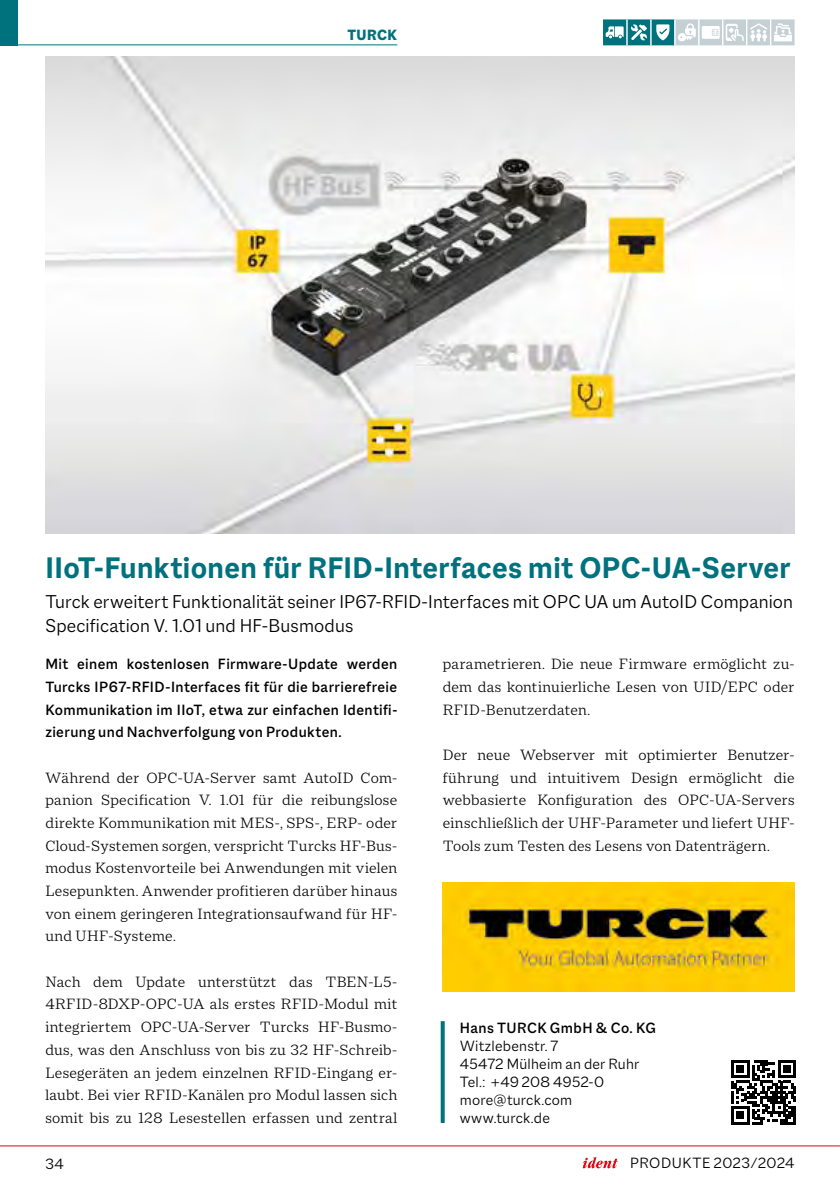
<style>
.page{position:relative;width:840px;height:1191px;background:#fff}
.page>*{position:absolute;margin:0;border:0;box-sizing:border-box;transform-origin:0 0}
.t1{font:700 32px "Macklin Sans";letter-spacing:.01em;color:#00727d}
.t2{font:300 20px/24px "Macklin Sans";letter-spacing:.005em;color:#000}
.t3{font:300 16px/22.6px "Macklin Text";letter-spacing:.015em;color:#000;text-align:justify}
.t4{font:500 16px/22.6px "Macklin Sans";letter-spacing:.025em;color:#000;text-align:justify}
.t5{font:300 16px/18px "Macklin Sans";letter-spacing:.015em;color:#000}
.t6{font:800 16px "Macklin Sans";letter-spacing:.025em;color:#00727d}
</style>
<div class="page">
<hr style="left:0;top:1145px;width:839px;height:1px;background:#e30613">
<svg style="left:582px;top:1157px;width:35px;height:11px"></svg>
<hr style="left:0;top:44px;width:397px;height:1px;background:#00727d">
<div style="left:0;top:0;width:17px;height:45px;background:#00727d"></div>
<img style="left:45px;top:57px;width:749px;height:476px">
<svg style="left:731px;top:1060px;width:64px;height:64px"></svg>
<svg style="left:440px;top:1021px;width:4px;height:102px"></svg>
<svg style="left:603px;top:19px;width:191px;height:26px"></svg>
<img style="left:442px;top:882px;width:352px;height:109px">
<p class="t6" style="left:347px;top:25px;width:51px">TURCK</p>
<h1 class="t1" style="left:45px;top:549px;width:746px">IIoT-Funktionen für RFID-Interfaces mit OPC-UA-Server</h1>
<p class="t2" style="left:45px;top:589px;width:748px">Turck erweitert Funktionalität seiner IP67-RFID-Interfaces mit OPC UA um AutoID Companion<br>Specification V. 1.01 und HF-Busmodus</p>
<p class="t4" style="left:45px;top:652px;width:353px">Mit einem kostenlosen Firmware-Update werden Turcks IP67-RFID-Interfaces fit für die barrierefreie Kommunikation im IIoT, etwa zur einfachen Identifi&shy;zierung und Nachverfolgung von Produkten.</p>
<p class="t3" style="left:45px;top:766px;width:353px">Während der OPC-UA-Server samt AutoID Com&shy;panion Specification V. 1.01 für die reibungslose direkte Kommunikation mit MES-, SPS-, ERP- oder Cloud-Systemen sorgen, verspricht Turcks HF-Bus&shy;modus Kostenvorteile bei Anwendungen mit vielen Lesepunkten. Anwender profitieren darüber hinaus von einem geringeren Integrationsaufwand für HF&shy;und UHF-Systeme.</p>
<p class="t3" style="left:45px;top:970px;width:353px">Nach dem Update unterstützt das TBEN-L5- 4RFID-8DXP-OPC-UA als erstes RFID-Modul mit integriertem OPC-UA-Server Turcks HF-Busmo&shy;dus, was den Anschluss von bis zu 32 HF-Schreib-Lesegeräten an jedem einzelnen RFID-Eingang er&shy;laubt. Bei vier RFID-Kanälen pro Modul lassen sich somit bis zu 128 Lesestellen erfassen und zentral</p>
<p class="t3" style="left:442px;top:652px;width:353px">parametrieren. Die neue Firmware ermöglicht zu&shy;dem das kontinuierliche Lesen von UID/EPC oder RFID-Benutzerdaten.</p>
<p class="t3" style="left:442px;top:743px;width:353px">Der neue Webserver mit optimierter Benutzer&shy;führung und intuitivem Design ermöglicht die webbasierte Konfiguration des OPC-UA-Servers einschließlich der UHF-Parameter und liefert UHF-Tools zum Testen des Lesens von Datenträgern.</p>
<p class="t4" style="left:459px;top:1016px;width:197px">Hans TURCK GmbH &amp; Co. KG</p>
<p class="t5" style="left:459px;top:1036px;width:181px">Witzlebenstr. 7<br>45472 Mülheim an der Ruhr<br>Tel.: +49 208 4952-0 more@turck.com www.turck.de</p>
<p class="t5" style="left:45px;top:1154px;width:20px">34</p>
<p class="t5" style="left:629px;top:1153px;width:166px">PRODUKTE 2023∕2024</p>
</div>
